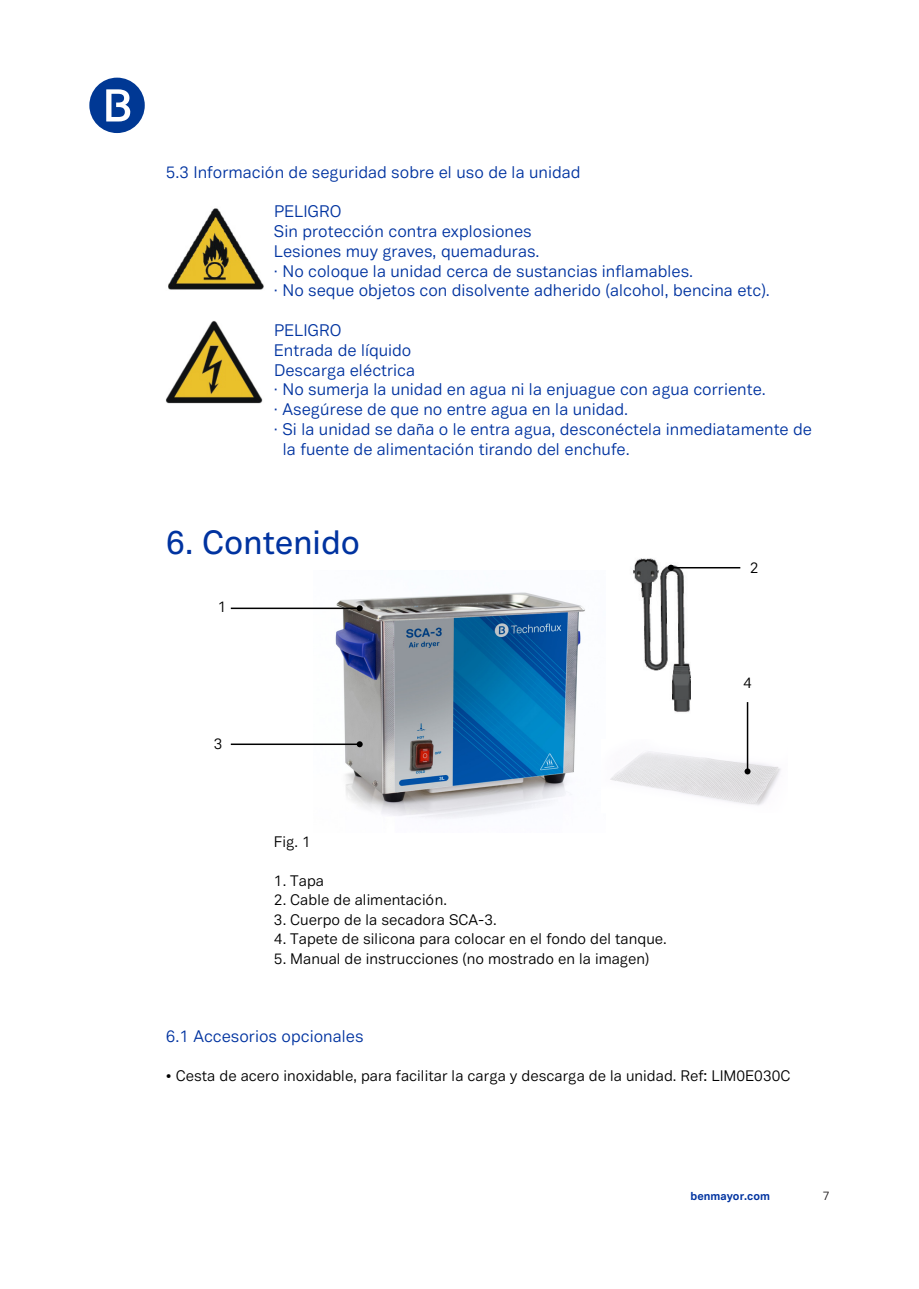
<style>
.page{position:relative;width:919px;height:1289px;background:#fff}
.page>*{position:absolute;margin:0;border:0;box-sizing:border-box;transform-origin:0 0}
.t1{font:500 33px "Vaud Display";color:#0033a0}
.t2{font:16.5px "Vaud Display";color:#0033a0}
.t3{font:15px "Vaud";color:#000}
.t4{font:12px "Vaud";color:#231f20}
.t5{font:700 11.25px "Vaud Display";color:#0033a0}
</style>
<div class="page">
<svg style="left:89px;top:78px;width:56px;height:55px"></svg>
<img style="left:168px;top:208px;width:96px;height:82px">
<img style="left:166px;top:320px;width:97px;height:84px">
<img style="left:633px;top:558px;width:57px;height:155px">
<img style="left:313px;top:592px;width:272px;height:227px">
<img style="left:610px;top:739px;width:171px;height:67px">
<hr style="left:231px;top:607px;width:128px;height:2px;background:#000">
<svg style="left:356px;top:605px;width:6px;height:6px"></svg>
<hr style="left:231px;top:743px;width:128px;height:2px;background:#000">
<svg style="left:356px;top:741px;width:6px;height:6px"></svg>
<hr style="left:671px;top:567px;width:69px;height:1px;background:#000">
<svg style="left:668px;top:564px;width:6px;height:6px"></svg>
<hr style="left:746px;top:702px;width:2px;height:69px;background:#000">
<svg style="left:744px;top:768px;width:6px;height:6px"></svg>
<p class="t2" style="left:166px;top:162px;width:416px">5.3 Información de seguridad sobre el uso de la unidad</p>
<p class="t2" style="left:274px;top:201px;width:69px">PELIGRO</p>
<p class="t2" style="left:274px;top:221px;width:259px">Sin protección contra explosiones</p>
<p class="t2" style="left:274px;top:241px;width:267px">Lesiones muy graves, quemaduras.</p>
<p class="t2" style="left:274px;top:261px;width:421px">· No coloque la unidad cerca de sustancias inflamables.</p>
<p class="t2" style="left:274px;top:281px;width:497px">· No seque objetos con disolvente adherido (alcohol, bencina etc).</p>
<p class="t2" style="left:274px;top:320px;width:69px">PELIGRO</p>
<p class="t2" style="left:274px;top:340px;width:139px">Entrada de líquido</p>
<p class="t2" style="left:274px;top:360px;width:143px">Descarga eléctrica</p>
<p class="t2" style="left:274px;top:380px;width:493px">· No sumerja la unidad en agua ni la enjuague con agua corriente.</p>
<p class="t2" style="left:274px;top:399px;width:356px">· Asegúrese de que no entre agua en la unidad.</p>
<p class="t2" style="left:274px;top:419px;width:539px">· Si la unidad se daña o le entra agua, desconéctela inmediatamente de</p>
<p class="t2" style="left:283px;top:439px;width:348px">la fuente de alimentación tirando del enchufe.</p>
<p class="t1" style="left:166px;top:522px;width:195px">6. Contenido</p>
<p class="t3" style="left:218px;top:598px;width:10px">1</p>
<p class="t3" style="left:214px;top:734px;width:10px">3</p>
<p class="t3" style="left:274px;top:832px;width:38px">Fig. 1</p>
<p class="t3" style="left:274px;top:871px;width:52px">1. Tapa</p>
<p class="t3" style="left:274px;top:890px;width:174px">2. Cable de alimentación.</p>
<p class="t3" style="left:274px;top:910px;width:224px">3. Cuerpo de la secadora SCA-3.</p>
<p class="t3" style="left:274px;top:929px;width:394px">4. Tapete de silicona para colocar en el fondo del tanque.</p>
<p class="t3" style="left:274px;top:949px;width:377px">5. Manual de instrucciones (no mostrado en la imagen)</p>
<p class="t3" style="left:749px;top:559px;width:10px">2</p>
<p class="t3" style="left:743px;top:674px;width:10px">4</p>
<p class="t2" style="left:166px;top:1026px;width:199px">6.1 Accesorios opcionales</p>
<p class="t3" style="left:166px;top:1066px;width:626px">• Cesta de acero inoxidable, para facilitar la carga y descarga de la unidad. Ref: LIM0E030C</p>
<p class="t5" style="left:690px;top:1188px;width:81px">benmayor.com</p>
<p class="t4" style="left:822px;top:1188px;width:8px">7</p>
</div>
